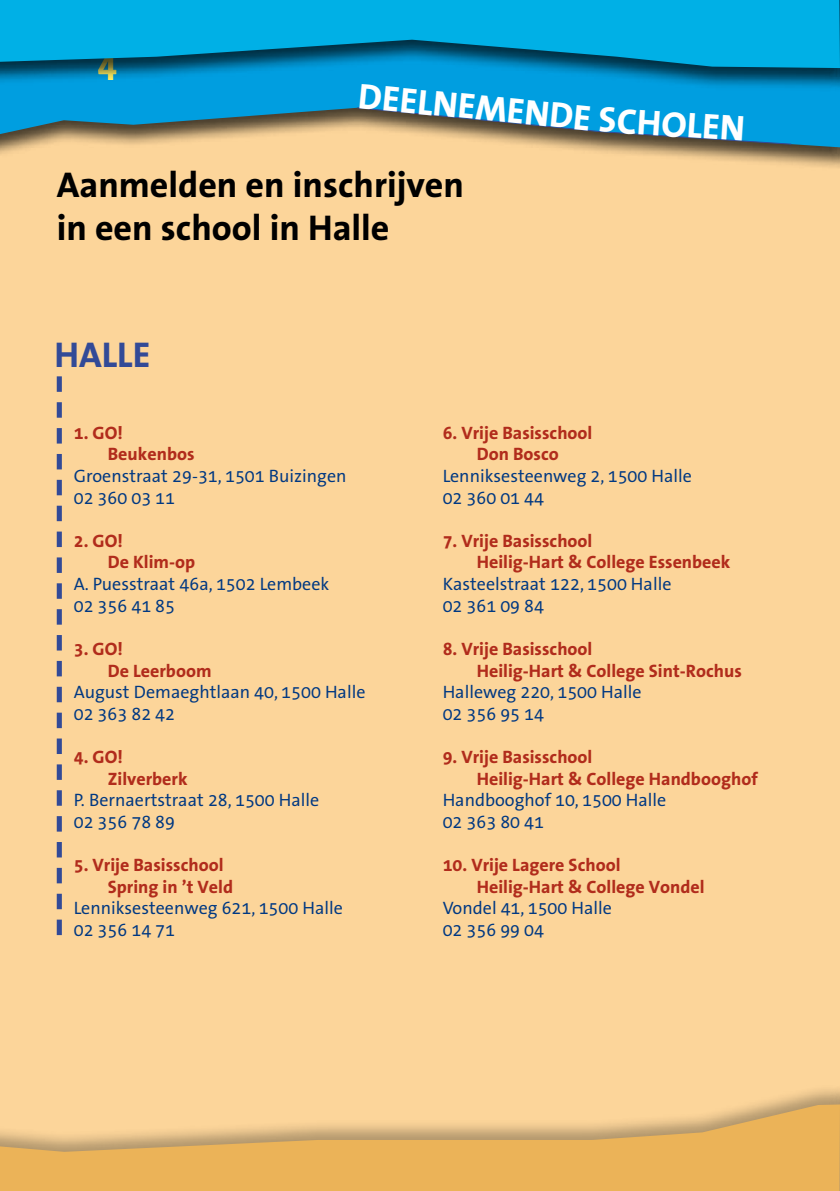
<style>
.page{position:relative;width:840px;height:1191px;background:#fff}
.page>*{position:absolute;margin:0;border:0;box-sizing:border-box;transform-origin:0 0}
.t1{font:700 36px/43.2px "The Sans Office";color:#000}
.t2{font:700 36px "The Sans Office";color:#fff}
.t3{font:700 36px "The Sans Office";color:#324a97}
.t4{font:700 36px "The Sans Office";color:#fff165}
.t5{font:18px/21.6px "The Sans Office";color:#003882}
.t6{font:700 18px/21.6px "The Sans Office";color:#b12c1c}
</style>
<div class="page">
<div style="left:0;top:54px;width:839px;height:1137px;background:#fcd59a"></div>
<svg style="left:57px;top:376px;width:5px;height:559px"></svg>
<svg style="left:0;top:1104px;width:839px;height:87px;fill:#ebb358"></svg>
<svg style="left:0;top:92px;width:839px;height:76px"></svg>
<div style="left:827px;top:0;width:12px;height:115px;background:#009ee0"></div>
<svg style="left:839px;top:0;width:1px;height:204px"></svg>
<div style="left:0;top:0;width:839px;height:92px;background:#000;opacity:.7"></div>
<svg style="left:0;top:0;width:839px;height:68px;background:#009fd1"></svg>
<svg style="left:356px;top:107px;width:435px;height:38px;background:#4891a6"></svg>
<h1 class="t4" style="left:97px;top:45px;width:21px">4</h1>
<h1 class="t2" style="left:360px;top:76px;width:235px;rotate:6deg">Deel nemende</h1>
<h1 class="t2" style="left:600px;top:100px;width:148px;rotate:4deg">schol en</h1>
<h1 class="t1" style="left:57px;top:164px;width:408px">Aanmelden en inschrijven in een school in Halle</h1>
<h1 class="t3" style="left:54px;top:336px;width:97px">Halle</h1>
<p class="t6" style="left:108px;top:422px;width:88px;text-indent:-34px">1. GO!<br>Beukenbos</p>
<p class="t5" style="left:74px;top:466px;width:274px">Groenstraat 29-31, 1501 Buizingen<br>02 360 03 11</p>
<p class="t6" style="left:108px;top:530px;width:89px;text-indent:-34px">2. GO!<br>De Klim-op</p>
<p class="t5" style="left:74px;top:574px;width:257px">A. Puesstraat 46a, 1502 Lembeek<br>02 356 41 85</p>
<p class="t6" style="left:108px;top:638px;width:105px;text-indent:-34px">3. GO!<br>De Leerboom</p>
<p class="t5" style="left:74px;top:682px;width:293px">August Demaeghtlaan 40, 1500 Halle<br>02 363 82 42</p>
<p class="t6" style="left:108px;top:746px;width:81px;text-indent:-34px">4. GO!<br>Zilverberk</p>
<p class="t5" style="left:74px;top:790px;width:247px">P. Bernaertstraat 28, 1500 Halle<br>02 356 78 89</p>
<p class="t6" style="left:108px;top:854px;width:127px;text-indent:-34px">5. Vrije Basisschool<br>Spring in ’t Veld</p>
<p class="t5" style="left:74px;top:898px;width:270px">Lenniksesteenweg 621, 1500 Halle<br>02 356 14 71</p>
<p class="t6" style="left:442px;top:422px;width:151px;text-align:center">6. Vrije Basisschool<br>Don Bosco</p>
<p class="t5" style="left:442px;top:466px;width:250px">Lenniksesteenweg 2, 1500 Halle<br>02 360 01 44</p>
<p class="t6" style="left:476px;top:530px;width:255px;text-indent:-34px">7. Vrije Basisschool<br>Heilig-Hart &amp; College Essenbeek</p>
<p class="t5" style="left:442px;top:574px;width:230px">Kasteelstraat 122, 1500 Halle<br>02 361 09 84</p>
<p class="t6" style="left:476px;top:638px;width:266px;text-indent:-34px">8. Vrije Basisschool<br>Heilig-Hart &amp; College Sint-Rochus</p>
<p class="t5" style="left:442px;top:682px;width:200px">Halleweg 220, 1500 Halle<br>02 356 95 14</p>
<p class="t6" style="left:476px;top:746px;width:282px;text-indent:-34px">9. Vrije Basisschool<br>Heilig-Hart &amp; College Handbooghof</p>
<p class="t5" style="left:442px;top:790px;width:225px">Handbooghof 10, 1500 Halle<br>02 363 80 41</p>
<p class="t6" style="left:476px;top:854px;width:229px;text-indent:-34px">10. Vrije Lagere School<br>Heilig-Hart &amp; College Vondel</p>
<p class="t5" style="left:442px;top:898px;width:171px">Vondel 41, 1500 Halle<br>02 356 99 04</p>
</div>
